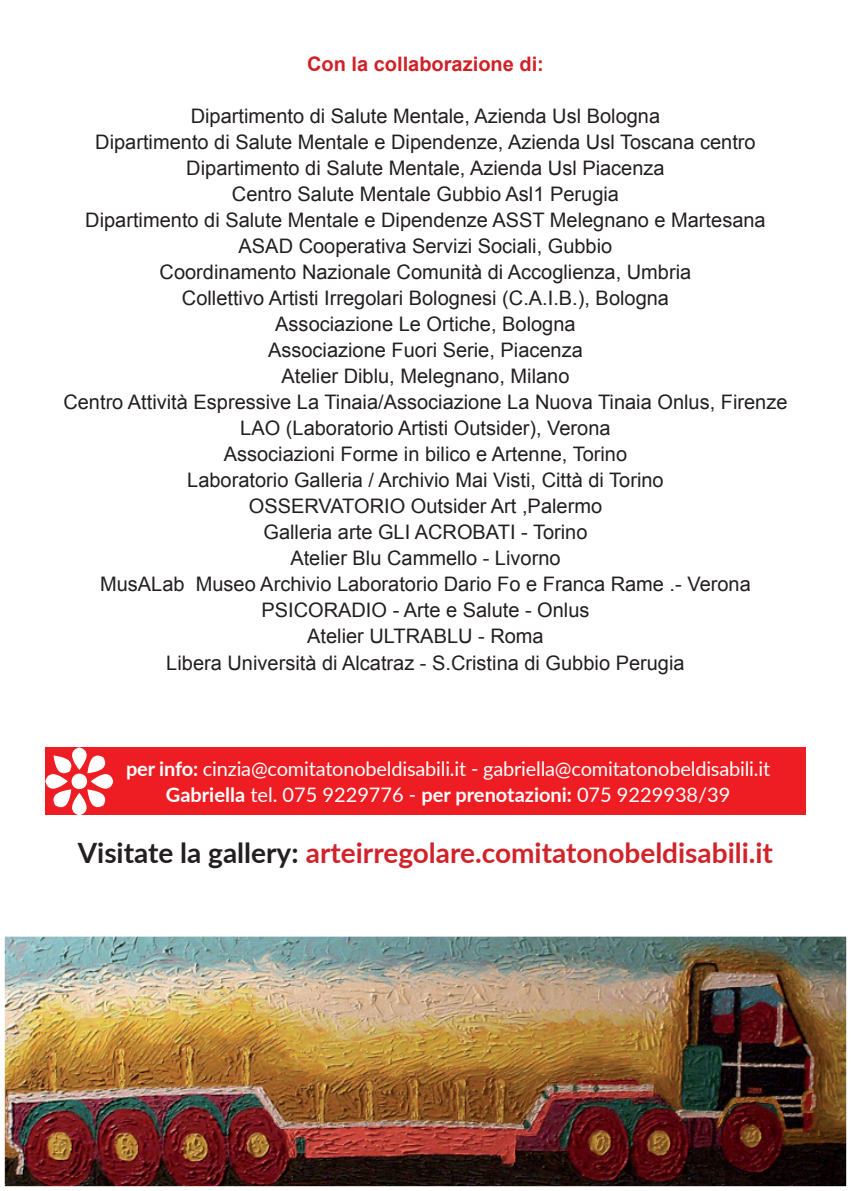
<style>
.page{position:relative;width:851px;height:1191px;background:#fff}
.page>*{position:absolute;margin:0;border:0;box-sizing:border-box;transform-origin:0 0}
.t1{font:700 28px "Lato";color:#d1232a}
.t2{font:20px/26px "Arial";color:#231f20;text-align:center}
.t3{font:20px/26px "Lato";letter-spacing:-.01em;color:#fff;text-align:center}
.t4{font:700 20px "Arial";color:#d02126}
.s1{font-weight:700}
.s2{color:#231f20}
</style>
<div class="page">
<div style="left:45px;top:748px;width:760px;height:67px;background:#ee1d23"></div>
<svg style="left:45px;top:747px;width:68px;height:68px"></svg>
<img style="left:6px;top:937px;width:838px;height:248px">
<div style="left:0;top:931px;width:850px;height:260px;border:5px solid #fff"></div>
<p class="t4" style="left:307px;top:51px;width:238px">Con la collaborazione di:</p>
<p class="t2" style="left:63px;top:103px;width:725px">Dipartimento di Salute Mentale, Azienda Usl Bologna<br>Dipartimento di Salute Mentale e Dipendenze, Azienda Usl Toscana centro Dipartimento di Salute Mentale, Azienda Usl Piacenza<br>Centro Salute Mentale Gubbio Asl1 Perugia<br>Dipartimento di Salute Mentale e Dipendenze ASST Melegnano e Martesana ASAD Cooperativa Servizi Sociali, Gubbio<br>Coordinamento Nazionale Comunità di Accoglienza, Umbria<br>Collettivo Artisti Irregolari Bolognesi (C.A.I.B.), Bologna<br>Associazione Le Ortiche, Bologna<br>Associazione Fuori Serie, Piacenza<br>Atelier Diblu, Melegnano, Milano<br>Centro Attività Espressive La Tinaia/Associazione La Nuova Tinaia Onlus, Firenze LAO (Laboratorio Artisti Outsider), Verona<br>Associazioni Forme in bilico e Artenne, Torino<br>Laboratorio Galleria / Archivio Mai Visti, Città di Torino<br>OSSERVATORIO Outsider Art ,Palermo<br>Galleria arte GLI ACROBATI - Torino<br>Atelier Blu Cammello - Livorno<br>MusALab Museo Archivio Laboratorio Dario Fo e Franca Rame .- Verona PSICORADIO - Arte e Salute - Onlus<br>Atelier ULTRABLU - Roma<br>Libera Università di Alcatraz - S.Cristina di Gubbio Perugia</p>
<p class="t3" style="left:126px;top:755px;width:645px"><span class="s1">per info:</span> cinzia@comitatonobeldisabili.it - gabriella@comitatonobeldisabili.it<br><span class="s1">Gabriella</span> tel. 075 9229776 - <span class="s1">per prenotazioni:</span> 075 9229938/39</p>
<h1 class="t1" style="left:78px;top:832px;width:696px"><span class="s2">Visitate la gallery:</span> arteirregolare.comitatonobeldisabili.it</h1>
</div>
